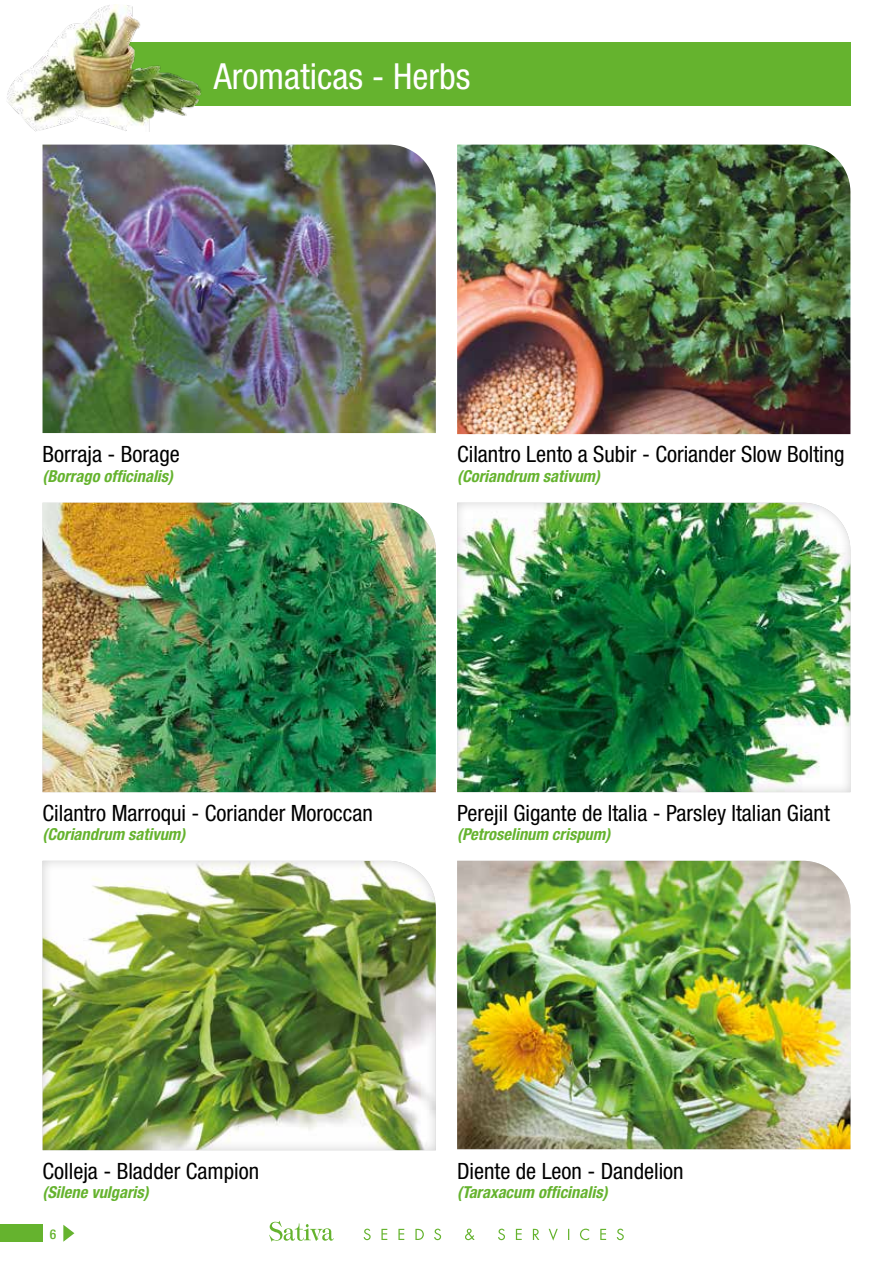
<style>
.page{position:relative;width:893px;height:1263px;background:#fff}
.page>*{position:absolute;margin:0;border:0;box-sizing:border-box;transform-origin:0 0}
.t1{font:condensed 36px "Helvetica Neue";color:#fff}
.t2{font:condensed 22.5px "Helvetica Neue";color:#000}
.t3{font:italic 700 condensed 16.5px "Helvetica Neue";color:#65b32e}
.t4{font:500 condensed 13.5px "Helvetica Neue";color:#65b32e}
</style>
<div class="page">
<div style="left:0;top:1225px;width:43px;height:17px;background:#65b32e"></div>
<svg style="left:63px;top:1225px;width:11px;height:17px"></svg>
<svg style="left:364px;top:1228px;width:260px;height:13px"></svg>
<svg style="left:269px;top:1220px;width:65px;height:22px"></svg>
<img style="left:457px;top:861px;width:393px;height:288px">
<div style="left:41px;top:859px;width:398px;height:292px;background:#000;opacity:.2"></div>
<div style="left:73px;top:43px;width:777px;height:63px;background:#65b32e"></div>
<img style="left:7px;top:4px;width:202px;height:127px">
<img style="left:43px;top:503px;width:393px;height:289px">
<img style="left:457px;top:145px;width:393px;height:289px">
<div style="left:456px;top:501px;width:397px;height:292px;background:#000;opacity:.2"></div>
<img style="left:43px;top:145px;width:393px;height:288px">
<h1 class="t1" style="left:214px;top:55px;width:258px">Aromaticas - Herbs</h1>
<p class="t2" style="left:43px;top:441px;width:139px">Borraja - Borage</p>
<p class="t3" style="left:43px;top:466px;width:132px">(Borrago officinalis)</p>
<p class="t2" style="left:457px;top:441px;width:389px">Cilantro Lento a Subir - Coriander Slow Bolting</p>
<p class="t3" style="left:457px;top:466px;width:144px">(Coriandrum sativum)</p>
<p class="t2" style="left:43px;top:800px;width:332px">Cilantro Marroqui - Coriander Moroccan</p>
<p class="t3" style="left:43px;top:824px;width:144px">(Coriandrum sativum)</p>
<p class="t2" style="left:457px;top:800px;width:374px">Perejil Gigante de Italia - Parsley Italian Giant</p>
<p class="t3" style="left:457px;top:824px;width:155px">(Petroselinum crispum)</p>
<p class="t2" style="left:43px;top:1158px;width:218px">Colleja - Bladder Campion</p>
<p class="t3" style="left:43px;top:1182px;width:108px">(Silene vulgaris)</p>
<p class="t4" style="left:50px;top:1226px;width:8px">6</p>
<p class="t2" style="left:457px;top:1158px;width:228px">Diente de Leon - Dandelion</p>
<p class="t3" style="left:457px;top:1182px;width:152px">(Taraxacum officinalis)</p>
</div>
